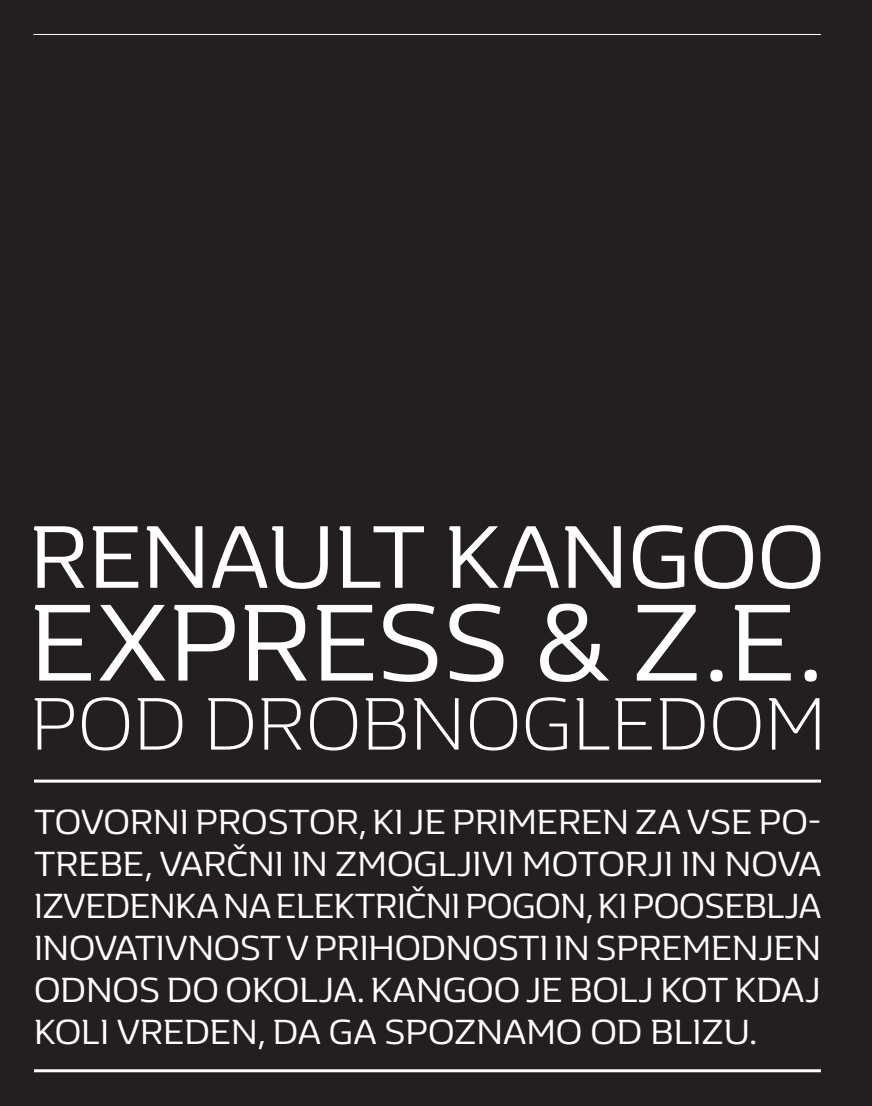
<style>
.page{position:relative;width:872px;height:1106px;background:#fff}
.page>*{position:absolute;margin:0;border:0;box-sizing:border-box;transform-origin:0 0}
.t1{font:112.5px "Renault Life";color:#fff}
.t2{font:91.5px "Renault Life";color:#fff}
.t3{font:300 76.5px "Renault Life";color:#fff}
.t4{font:36px/42px "Renault Life";color:#fff;text-align:justify}
</style>
<div class="page">
<div style="left:0;top:0;width:872px;height:1105px;background:#231f20"></div>
<hr style="left:33px;top:34px;width:788px;height:1px;background:#fff">
<hr style="left:34px;top:779px;width:787px;height:3px;background:#fff">
<hr style="left:34px;top:1069px;width:787px;height:3px;background:#fff">
<h2 class="t2" style="left:30px;top:522px;width:797px">RENAULT KANGOO</h2>
<h1 class="t1" style="left:30px;top:600px;width:795px">EXPRESS &amp; Z.E.</h1>
<h3 class="t3" style="left:30px;top:695px;width:797px">POD DROBNOGLEDOM</h3>
<p class="t4" style="left:34px;top:804px;width:789px">TOVORNI PROSTOR, KI JE PRIMEREN ZA VSE PO-TREBE, VARČNI IN ZMOGLJIVI MOTORJI IN NOVA IZVEDENKA NA ELEKTRIČNI POGON, KI POOSEBLJA INOVATIVNOST V PRIHODNOSTI IN SPREMENJEN ODNOS DO OKOLJA. KANGOO JE BOLJ KOT KDAJ KOLI VREDEN, DA GA SPOZNAMO OD BLIZU.</p>
</div>
